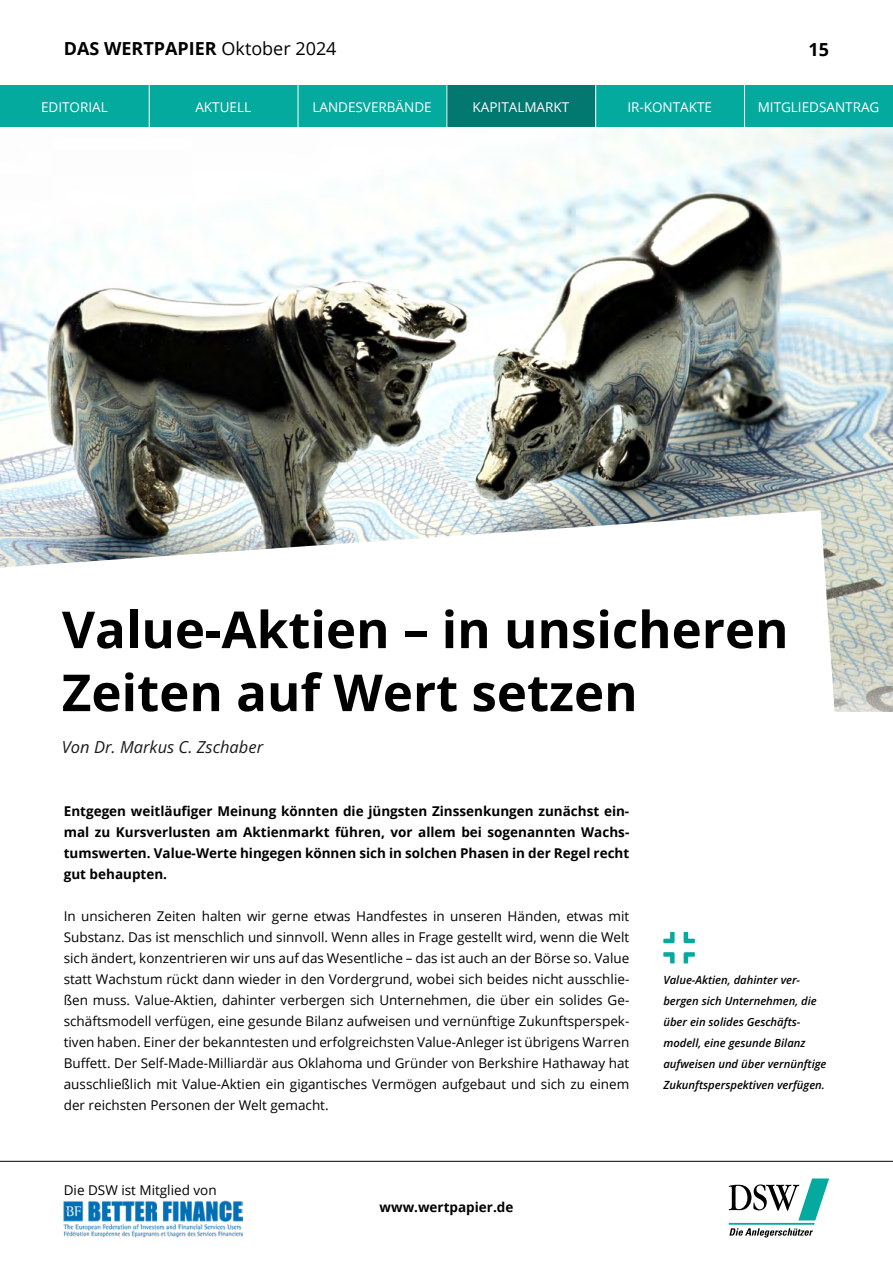
<style>
.page{position:relative;width:893px;height:1263px;background:#fff}
.page>*{position:absolute;margin:0;border:0;box-sizing:border-box;transform-origin:0 0}
.t1{font:700 51px/63px "Open Sans";color:#000}
.t2{font:700 18px "Open Sans";color:#000}
.t3{font:italic 16.5px "Open Sans";color:#191a1b}
.t4{font:13.5px/21px "Open Sans";color:#000;text-align:justify}
.t5{font:700 13.5px/21px "Open Sans";color:#000;text-align:justify}
.t6{font:13.5px "Open Sans";color:#fff}
.t7{font:italic 600 11.25px/21px "Open Sans";color:#000}
.s1{font-weight:400}
</style>
<div class="page">
<hr style="left:0;top:1161px;width:893px;height:1px;background:#000">
<div style="left:0;top:85px;width:893px;height:43px;background:#04aa9e"></div>
<hr style="left:744px;top:85px;width:1px;height:43px;background:#fff">
<div style="left:446px;top:85px;width:149px;height:43px;background:#037870"></div>
<hr style="left:149px;top:85px;width:1px;height:43px;background:#fff">
<hr style="left:298px;top:85px;width:1px;height:43px;background:#fff">
<hr style="left:595px;top:85px;width:1px;height:43px;background:#fff">
<hr style="left:446px;top:85px;width:1px;height:43px;background:#fff">
<img style="left:63px;top:1201px;width:180px;height:37px">
<svg style="left:729px;top:1178px;width:100px;height:59px"></svg>
<img style="left:0;top:128px;width:893px;height:583px">
<svg style="left:0;top:510px;width:840px;height:202px"></svg>
<svg style="left:663px;top:932px;width:32px;height:31px"></svg>
<hr style="left:0;top:127px;width:893px;height:1px;background:#fff">
<h2 class="t2" style="left:64px;top:36px;width:274px">DAS WERTPAPIER <span class="s1">Oktober 2024</span></h2>
<h2 class="t2" style="left:809px;top:37px;width:22px">15</h2>
<p class="t6" style="left:41px;top:98px;width:68px">EDITORIAL</p>
<p class="t6" style="left:195px;top:98px;width:57px">AKTUELL</p>
<p class="t6" style="left:312px;top:98px;width:121px">LANDESVERBÄNDE</p>
<p class="t6" style="left:473px;top:98px;width:98px">KAPITALMARKT</p>
<p class="t6" style="left:627px;top:98px;width:86px">IR-KONTAKTE</p>
<p class="t6" style="left:758px;top:98px;width:123px">MITGLIEDSANTRAG</p>
<h1 class="t1" style="left:62px;top:597px;width:728px">Value-Aktien – in unsicheren<br>Zeiten auf Wert setzen</h1>
<p class="t3" style="left:62px;top:736px;width:203px">Von Dr. Markus C. Zschaber</p>
<p class="t5" style="left:64px;top:800px;width:567px">Entgegen weitläufiger Meinung könnten die jüngsten Zinssenkungen zunächst ein&shy;mal zu Kursverlusten am Aktienmarkt führen, vor allem bei sogenannten Wachs&shy;tumswerten. Value-Werte hingegen können sich in solchen Phasen in der Regel recht gut behaupten.</p>
<p class="t4" style="left:64px;top:905px;width:567px">In unsicheren Zeiten halten wir gerne etwas Handfestes in unseren Händen, etwas mit Substanz. Das ist menschlich und sinnvoll. Wenn alles in Frage gestellt wird, wenn die Welt sich ändert, konzentrieren wir uns auf das Wesentliche – das ist auch an der Börse so. Value statt Wachstum rückt dann wieder in den Vordergrund, wobei sich beides nicht ausschlie&shy;ßen muss. Value-Aktien, dahinter verbergen sich Unternehmen, die über ein solides Ge&shy;schäftsmodell verfügen, eine gesunde Bilanz aufweisen und vernünftige Zukunftsperspek&shy;tiven haben. Einer der bekanntesten und erfolgreichsten Value-Anleger ist übrigens Warren Buffett. Der Self-Made-Milliardär aus Oklahoma und Gründer von Berkshire Hathaway hat ausschließlich mit Value-Aktien ein gigantisches Vermögen aufgebaut und sich zu einem der reichsten Personen der Welt gemacht.</p>
<p class="t4" style="left:64px;top:1179px;width:154px">Die DSW ist Mitglied von</p>
<p class="t5" style="left:380px;top:1196px;width:135px">www.wertpapier.de</p>
<p class="t7" style="left:663px;top:969px;width:165px">Value-Aktien, dahinter ver&shy;bergen sich Unternehmen, die über ein solides Geschäfts&shy;modell, eine gesunde Bilanz aufweisen und über vernünftige<br>Zukunftsperspektiven verfügen.</p>
</div>
